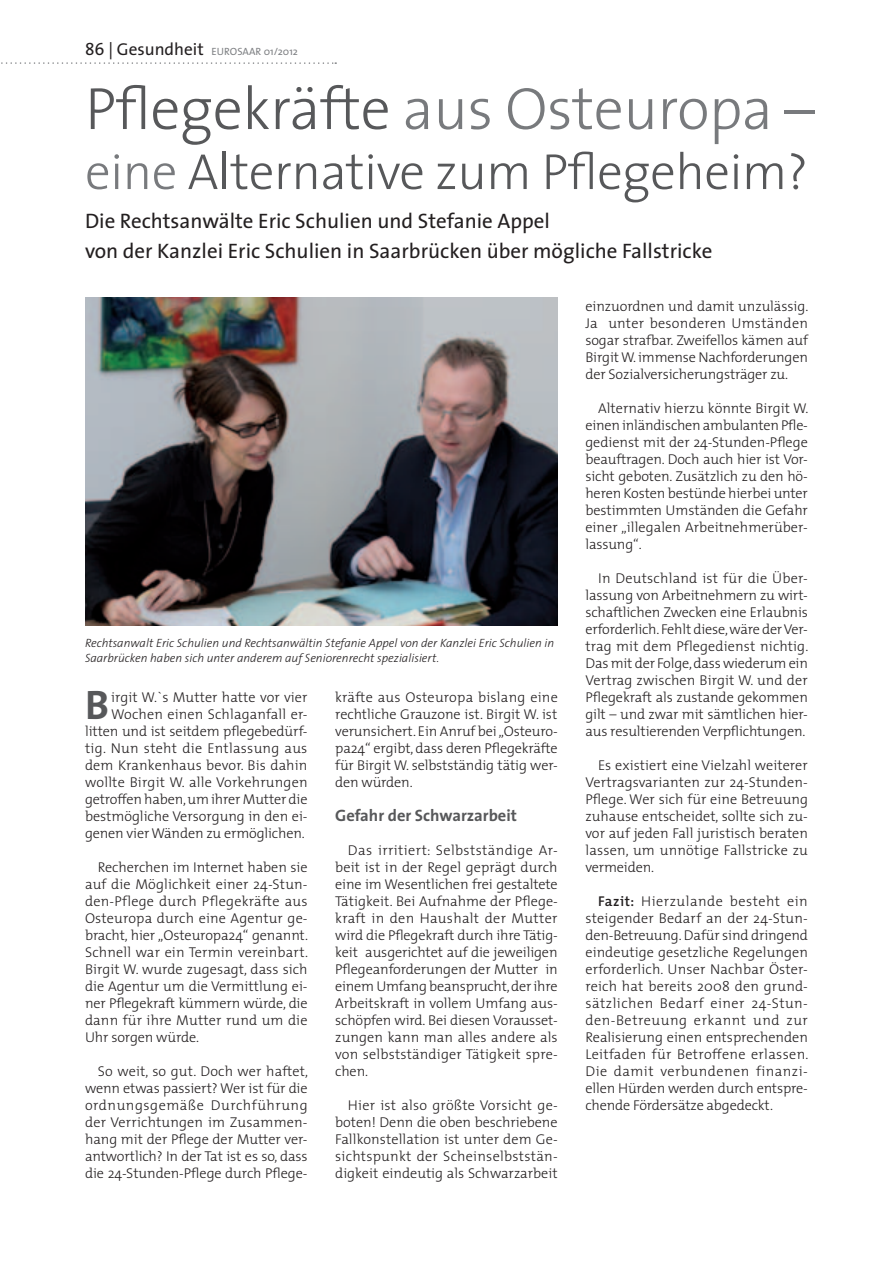
<style>
.page{position:relative;width:893px;height:1263px;background:#fff}
.page>*{position:absolute;margin:0;border:0;box-sizing:border-box;transform-origin:0 0}
.t1{font:300 60px "The Sans";letter-spacing:-.01em;color:#787a7d}
.t2{font:300 51px "The Sans";letter-spacing:-.01em;color:#57585a}
.t3{font:700 41.4px "The Sans";color:#57585a}
.t4{font:21px/30px "The Sans";color:#231f20}
.t5{font:700 16.5px "The Sans";color:#57585a}
.t6{font:300 14.25px/17px "The Mix";letter-spacing:-.005em;color:#231f20;text-align:justify}
.t7{font:italic 300 12px/15px "The Sans";color:#231f20}
.t8{font:10.5px "The Sans";color:#808285}
.s1{font-size:17.25px;color:#231f20}
.s2{color:#57585a}
.s3{color:#787a7d}
.s4{font-weight:600}
</style>
<div class="page">
<svg style="left:1px;top:62px;width:335px;height:2px"></svg>
<img style="left:85px;top:298px;width:473px;height:327px">
<p class="t8" style="left:85px;top:43px;width:214px"><span class="s1">86 | Gesundheit</span> EUROSAAR 01/2012</p>
<p class="t1" style="left:85px;top:59px;width:731px"><span class="s2">Pflegekräfte</span> aus Osteuropa –</p>
<p class="t2" style="left:85px;top:130px;width:724px"><span class="s3">eine</span> Alternative zum Pflegeheim?</p>
<p class="t4" style="left:85px;top:205px;width:629px">Die Rechtsanwälte Eric Schulien und Stefanie Appel<br>von der Kanzlei Eric Schulien in Saarbrücken über mögliche Fallstricke</p>
<p class="t7" style="left:85px;top:635px;width:471px">Rechtsanwalt Eric Schulien und Rechtsanwältin Stefanie Appel von der Kanzlei Eric Schulien in<br>Saarbrücken haben sich unter anderem auf Seniorenrecht spezialisiert.</p>
<p class="t3" style="left:85px;top:670px;width:25px">B</p>
<p class="t6" style="left:85px;top:688px;width:224px;text-align:right">irgit W.`s Mutter hatte vor vier Wochen einen Schlaganfall er&shy;litten und ist seitdem pflegebedürf&shy;tig. Nun steht die Entlassung aus dem Krankenhaus bevor. Bis dahin wollte Birgit W. alle Vorkehrungen getroffen haben, um ihrer Mutter die bestmögliche Versorgung in den ei&shy;genen vier Wänden zu ermöglichen.</p>
<p class="t6" style="left:85px;top:858px;width:225px;text-indent:13px">Recherchen im Internet haben sie auf die Möglichkeit einer 24-Stun&shy;den-Pflege durch Pflegekräfte aus Osteuropa durch eine Agentur ge&shy;bracht, hier „Osteuropa24“ genannt.<br>Schnell war ein Termin vereinbart.<br>Birgit W. wurde zugesagt, dass sich die Agentur um die Vermittlung ei&shy;ner Pflegekraft kümmern würde, die dann für ihre Mutter rund um die Uhr sorgen würde.</p>
<p class="t6" style="left:85px;top:1062px;width:225px;text-indent:13px">So weit, so gut. Doch wer haftet, wenn etwas passiert? Wer ist für die ordnungsgemäße Durchführung der Verrichtungen im Zusammen&shy;hang mit der Pflege der Mutter ver&shy;antwortlich? In der Tat ist es so, dass die 24-Stunden-Pflege durch Pflege-</p>
<p class="t6" style="left:335px;top:688px;width:224px">kräfte aus Osteuropa bislang eine rechtliche Grauzone ist. Birgit W. ist verunsichert. Ein Anruf bei „Osteuro&shy;pa24“ ergibt, dass deren Pflegekräfte für Birgit W. selbstständig tätig wer&shy;den würden.</p>
<p class="t5" style="left:335px;top:801px;width:183px">Gefahr der Schwarzarbeit</p>
<p class="t6" style="left:335px;top:841px;width:224px;text-indent:13px">Das irritiert: Selbstständige Ar&shy;beit ist in der Regel geprägt durch eine im Wesentlichen frei gestaltete Tätigkeit. Bei Aufnahme der Pflege&shy;kraft in den Haushalt der Mutter wird die Pflegekraft durch ihre Tätig&shy;keit ausgerichtet auf die jeweiligen Pflegeanforderungen der Mutter in einem Umfang beansprucht, der ihre Arbeitskraft in vollem Umfang aus&shy;schöpfen wird. Bei diesen Vorausset&shy;zungen kann man alles andere als von selbstständiger Tätigkeit spre&shy;chen.</p>
<p class="t6" style="left:335px;top:1096px;width:224px;text-indent:13px">Hier ist also größte Vorsicht ge&shy;boten! Denn die oben beschriebene Fallkonstellation ist unter dem Ge&shy;sichtspunkt der Scheinselbststän&shy;digkeit eindeutig als Schwarzarbeit</p>
<p class="t6" style="left:585px;top:297px;width:225px">einzuordnen und damit unzulässig.<br>Ja unter besonderen Umständen sogar strafbar. Zweifellos kämen auf Birgit W. immense Nachforderungen der Sozialversicherungsträger zu.</p>
<p class="t6" style="left:585px;top:399px;width:225px;text-indent:13px">Alternativ hierzu könnte Birgit W. einen inländischen ambulanten Pfle&shy;gedienst mit der 24-Stunden-Pflege beauftragen. Doch auch hier ist Vor&shy;sicht geboten. Zusätzlich zu den hö&shy;heren Kosten bestünde hierbei unter bestimmten Umständen die Gefahr einer „illegalen Arbeitnehmerüber&shy;lassung“.</p>
<p class="t6" style="left:585px;top:569px;width:225px;text-indent:13px">In Deutschland ist für die Über&shy;lassung von Arbeitnehmern zu wirt&shy;schaftlichen Zwecken eine Erlaubnis erforderlich. Fehlt diese, wäre der Ver&shy;trag mit dem Pflegedienst nichtig.<br>Das mit der Folge, dass wiederum ein Vertrag zwischen Birgit W. und der Pflegekraft als zustande gekommen gilt – und zwar mit sämtlichen hier&shy;aus resultierenden Verpflichtungen.</p>
<p class="t6" style="left:585px;top:756px;width:224px;text-indent:13px">Es existiert eine Vielzahl weiterer Vertragsvarianten zur 24-Stunden-Pflege. Wer sich für eine Betreuung zuhause entscheidet, sollte sich zu&shy;vor auf jeden Fall juristisch beraten lassen, um unnötige Fallstricke zu vermeiden.</p>
<p class="t6" style="left:585px;top:892px;width:225px;text-indent:13px"><span class="s4">Fazit:</span> Hierzulande besteht ein steigender Bedarf an der 24-Stun&shy;den-Betreuung. Dafür sind dringend eindeutige gesetzliche Regelungen erforderlich. Unser Nachbar Öster&shy;reich hat bereits 2008 den grund&shy;sätzlichen Bedarf einer 24-Stun&shy;den-Betreuung erkannt und zur Realisierung einen entsprechenden Leitfaden für Betroffene erlassen.<br>Die damit verbundenen finanzi&shy;ellen Hürden werden durch entspre&shy;chende Fördersätze abgedeckt.</p>
</div>
